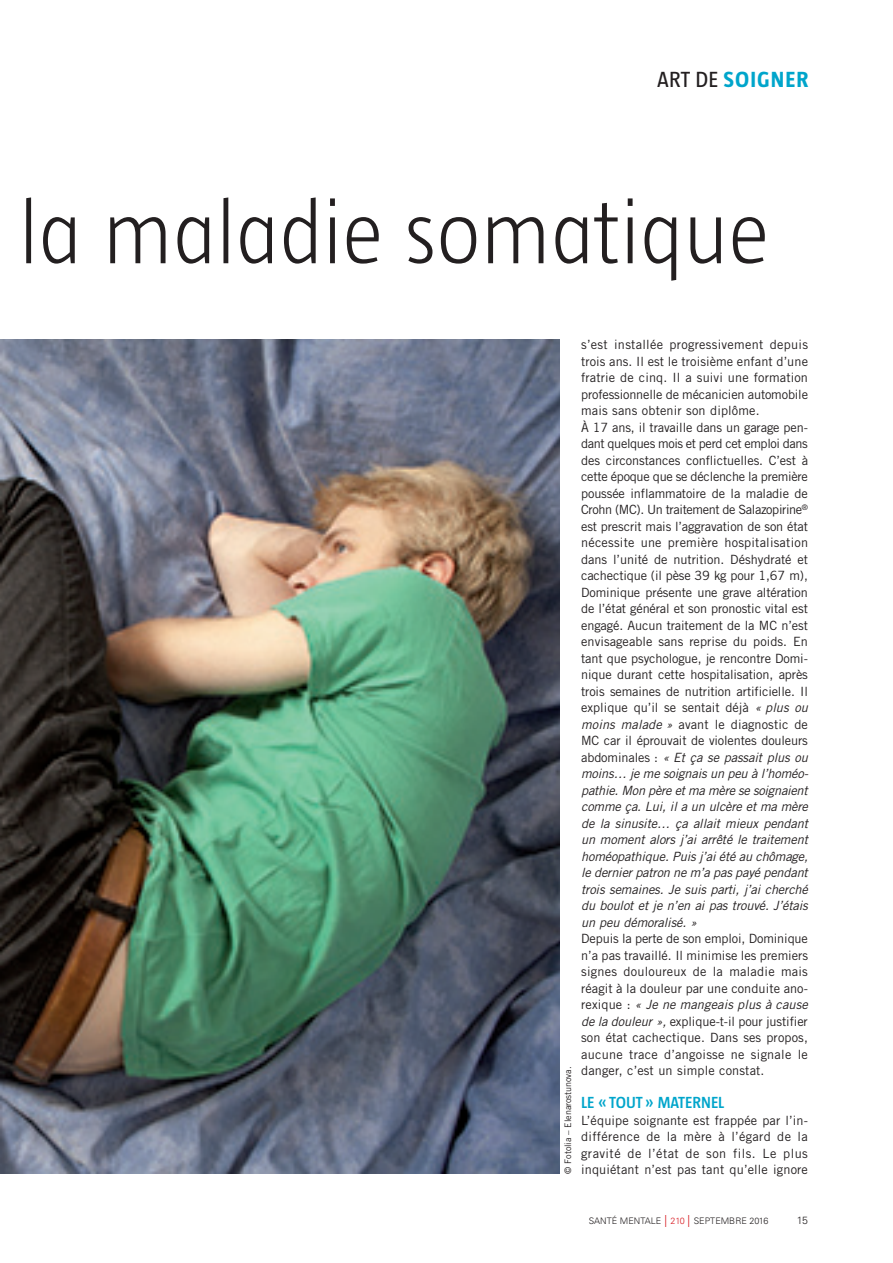
<style>
.page{position:relative;width:893px;height:1263px;background:#fff}
.page>*{position:absolute;margin:0;border:0;box-sizing:border-box;transform-origin:0 0}
.t1{font:300 90px "Taz";color:#231f20}
.t2{font:700 22.5px "Taz";letter-spacing:.05em;color:#00a5cb}
.SMBO__Inter{font:600 16.5px "Taz";color:#00a5cb}
.SMBO__Txt_courant{font:12.75px/16.5px "Trade Gothic";letter-spacing:.01em;color:#231f20;text-align:justify}
.t3{font:300 10.5px "Univers";color:#231f20}
.t4{font:300 9px "Univers";color:#231f20}
.Copyright{font:9px "Trade Gothic";letter-spacing:-.01em;color:#231f20}
.s1{font-weight:400;color:#231f20}
.s2{font-style:italic}
.s3{font-size:12px;color:#d81c23}
.s4{color:#d81c23}
</style>
<div class="page">
<img style="left:0;top:340px;width:560px;height:834px">
<h2 class="t2" style="left:657px;top:68px;width:153px"><span class="s1">ART DE</span> SOIGNER</h2>
<h1 class="t1" style="left:19px;top:186px;width:752px">la maladie somatique</h1>
<p class="Copyright" style="left:563px;top:1174px;width:109px;rotate:-90deg">© Fotolia – Elenarostunova.</p>
<p class="SMBO__Txt_courant" style="left:581px;top:336px;width:228px">s’est installée progressivement depuis trois ans. Il est le troisième enfant d’une fratrie de cinq. Il a suivi une formation professionnelle de mécanicien automobile mais sans obtenir son diplôme.</p>
<p class="SMBO__Txt_courant" style="left:581px;top:419px;width:229px">À 17 ans, il travaille dans un garage pen&shy;dant quelques mois et perd cet emploi dans des circonstances conflictuelles. C’est à cette époque que se déclenche la première poussée inflammatoire de la maladie de Crohn (MC). Un traitement de Salazopirine<sup>® </sup>est prescrit mais l’aggravation de son état nécessite une première hospitalisation dans l’unité de nutrition. Déshydraté et cachectique (il pèse 39 kg pour 1,67 m), Dominique présente une grave altération de l’état général et son pronostic vital est engagé. Aucun traitement de la MC n’est envisageable sans reprise du poids. En tant que psychologue, je rencontre Domi&shy;nique durant cette hospitalisation, après trois semaines de nutrition artificielle. Il explique qu’il se sentait déjà <span class="s2">« plus ou moins malade »</span> avant le diagnostic de MC car il éprouvait de violentes douleurs abdominales : <span class="s2">« Et ça se passait plus ou moins… je me soignais un peu à l’homéo&shy;pathie. Mon père et ma mère se soignaient comme ça. Lui, il a un ulcère et ma mère de la sinusite… ça allait mieux pendant un moment alors j’ai arrêté le traitement homéopathique. Puis j’ai été au chômage, le dernier patron ne m’a pas payé pendant trois semaines. Je suis parti, j’ai cherché du boulot et je n’en ai pas trouvé. J’étais un peu démoralisé. »</span></p>
<p class="SMBO__Txt_courant" style="left:581px;top:930px;width:228px">Depuis la perte de son emploi, Dominique n’a pas travaillé. Il minimise les premiers signes douloureux de la maladie mais réagit à la douleur par une conduite ano&shy;rexique : <span class="s2">« Je ne mangeais plus à cause de la douleur »,</span> explique-t-il pour justifier son état cachectique. Dans ses propos, aucune trace d’angoisse ne signale le danger, c’est un simple constat.</p>
<p class="SMBO__Inter" style="left:581px;top:1094px;width:145px">LE «TOUT» MATERNEL</p>
<p class="SMBO__Txt_courant" style="left:581px;top:1112px;width:228px">L’équipe soignante est frappée par l’in&shy;différence de la mère à l’égard de la gravité de l’état de son fils. Le plus</p>
<p class="SMBO__Txt_courant" style="left:581px;top:1161px;width:228px">inquiétant n’est pas tant qu’elle ignore</p>
<p class="t4" style="left:589px;top:1215px;width:181px">SANTÉ MENTALE <span class="s3">|</span> <span class="s4">210</span> <span class="s3">|</span> SEPTEMBRE 2016</p>
<p class="t3" style="left:797px;top:1213px;width:13px">15</p>
</div>
